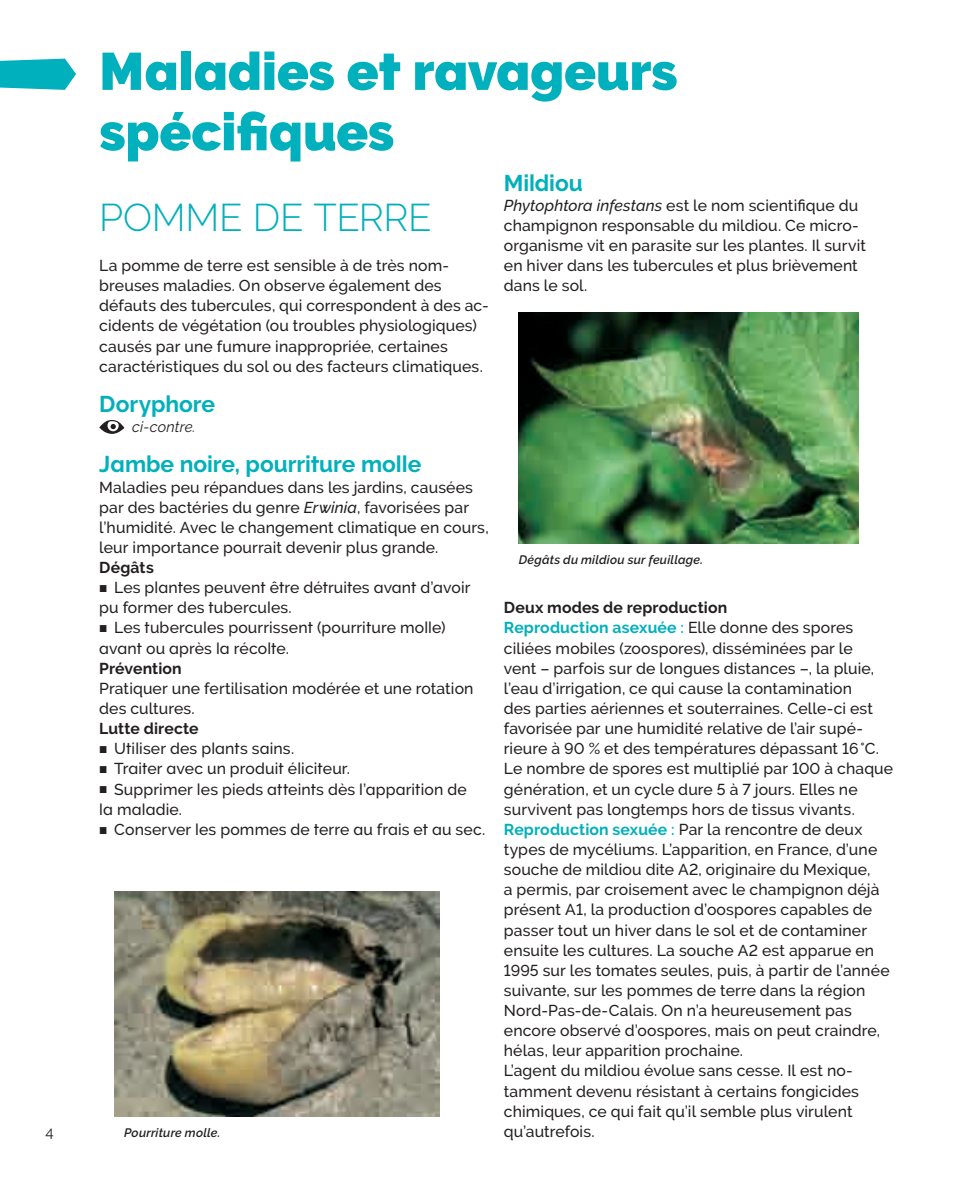
<style>
.page{position:relative;width:968px;height:1191px;background:#fff}
.page>*{position:absolute;margin:0;border:0;box-sizing:border-box;transform-origin:0 0}
.t1{font:900 52.5px/60.4px "Raleway";color:#00b0bc}
.t2{font:300 38.5px "Raleway";letter-spacing:-.005em;color:#00b0bc}
.t3{font:700 22.75px "Raleway";color:#00b0bc}
.t4{font:500 15.75px/20.1px "Raleway";letter-spacing:.01em;color:#231f20}
.t5{font:700 15.75px "Raleway";letter-spacing:.005em;color:#231f20}
.t6{font:italic 14.88px "Raleway";letter-spacing:.01em;color:#231f20}
.t7{font:14.88px "Raleway";color:#231f20}
.t8{font:italic 600 12.25px "Raleway";letter-spacing:.02em;color:#231f20}
.s1{font-style:italic}
.s2{font-weight:700}
.s3{font-weight:700;color:#00b0bc}
.s4{font-weight:600;color:#00b0bc}
</style>
<div class="page">
<svg style="left:99px;top:420px;width:26px;height:14px"></svg>
<img style="left:114px;top:891px;width:325px;height:225px">
<img style="left:518px;top:312px;width:340px;height:232px">
<svg style="left:0;top:59px;width:76px;height:31px;background:#20bac4"></svg>
<p class="t7" style="left:46px;top:1122px;width:10px">4</p>
<h1 class="t1" style="left:99px;top:41px;width:579px">Maladies et ravageurs spécifiques</h1>
<h2 class="t2" style="left:99px;top:195px;width:334px">POMME DE TERRE</h2>
<p class="t4" style="left:99px;top:255px;width:391px">La pomme de terre est sensible à de très nom&shy;breuses maladies. On observe également des défauts des tubercules, qui correspondent à des ac&shy;cidents de végétation (ou troubles physiologiques) causés par une fumure inappropriée, certaines caractéristiques du sol ou des facteurs climatiques.</p>
<h3 class="t3" style="left:99px;top:391px;width:117px">Doryphore</h3>
<p class="t6" style="left:132px;top:418px;width:65px">ci-contre.</p>
<h3 class="t3" style="left:99px;top:451px;width:323px">Jambe noire, pourriture molle</h3>
<p class="t4" style="left:99px;top:477px;width:391px">Maladies peu répandues dans les jardins, causées par des bactéries du genre <span class="s1">Erwinia</span>, favorisées par l’humidité. Avec le changement climatique en cours, leur importance pourrait devenir plus grande.</p>
<p class="t5" style="left:99px;top:558px;width:56px">Dégâts</p>
<p class="t4" style="left:114px;top:577px;width:358px">Les plantes peuvent être détruites avant d’avoir</p>
<p class="t4" style="left:99px;top:597px;width:194px">pu former des tubercules.</p>
<p class="t4" style="left:114px;top:618px;width:333px">Les tubercules pourrissent (pourriture molle)</p>
<p class="t4" style="left:99px;top:638px;width:191px">avant ou après la récolte.</p>
<p class="t5" style="left:99px;top:659px;width:84px">Prévention</p>
<p class="t4" style="left:99px;top:678px;width:376px">Pratiquer une fertilisation modérée et une rotation des cultures.</p>
<p class="t5" style="left:99px;top:719px;width:101px">Lutte directe</p>
<p class="t4" style="left:114px;top:738px;width:181px">Utiliser des plants sains.</p>
<p class="t4" style="left:114px;top:758px;width:237px">Traiter avec un produit éliciteur.</p>
<p class="t4" style="left:114px;top:779px;width:354px">Supprimer les pieds atteints dès l’apparition de</p>
<p class="t4" style="left:99px;top:799px;width:84px">la maladie.</p>
<p class="t4" style="left:114px;top:819px;width:372px">Conserver les pommes de terre au frais et au sec.</p>
<h3 class="t3" style="left:504px;top:169px;width:80px">Mildiou</h3>
<p class="t4" style="left:504px;top:195px;width:363px"><span class="s1">Phytophtora infestans</span> est le nom scientifique du champignon responsable du mildiou. Ce micro&shy;organisme vit en parasite sur les plantes. Il survit en hiver dans les tubercules et plus brièvement dans le sol.</p>
<p class="t8" style="left:518px;top:552px;width:186px">Dégâts du mildiou sur feuillage.</p>
<p class="t4" style="left:504px;top:597px;width:391px"><span class="s2">Deux modes de reproduction<br></span><span class="s3">Reproduction asexuée</span> <span class="s4">:</span> Elle donne des spores ciliées mobiles (zoospores), disséminées par le<br>vent – parfois sur de longues distances –, la pluie, l’eau d’irrigation, ce qui cause la contamination<br>des parties aériennes et souterraines. Celle-ci est favorisée par une humidité relative de l’air supé&shy;rieure à 90 % et des températures dépassant 16°C.<br>Le nombre de spores est multiplié par 100 à chaque génération, et un cycle dure 5 à 7 jours. Elles ne survivent pas longtemps hors de tissus vivants.<br><span class="s3">Reproduction sexuée</span> <span class="s4">:</span> Par la rencontre de deux types de mycéliums. L’apparition, en France, d’une souche de mildiou dite A2, originaire du Mexique,<br>a permis, par croisement avec le champignon déjà présent A1, la production d’oospores capables de passer tout un hiver dans le sol et de contaminer ensuite les cultures. La souche A2 est apparue en 1995 sur les tomates seules, puis, à partir de l’année suivante, sur les pommes de terre dans la région Nord-Pas-de-Calais. On n’a heureusement pas encore observé d’oospores, mais on peut craindre, hélas, leur apparition prochaine.<br>L’agent du mildiou évolue sans cesse. Il est no&shy;tamment devenu résistant à certains fongicides chimiques, ce qui fait qu’il semble plus virulent</p>
<p class="t8" style="left:124px;top:1125px;width:98px">Pourriture molle.</p>
<p class="t4" style="left:504px;top:1121px;width:92px">qu’autrefois.</p>
</div>
